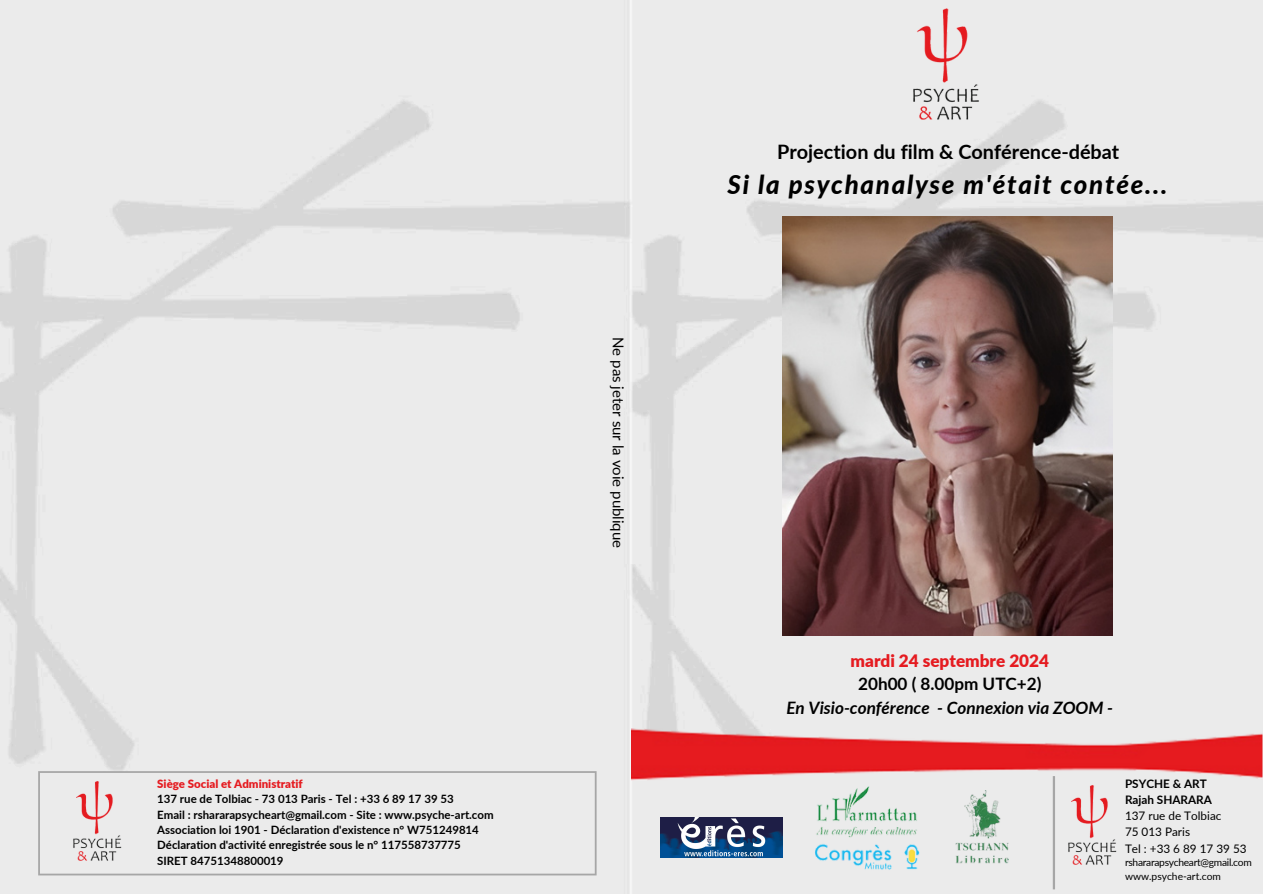
<style>
.page{position:relative;width:1263px;height:894px;background:#fff}
.page>*{position:absolute;margin:0;border:0;box-sizing:border-box;transform-origin:0 0}
.t1{font:italic 800 25.8px "Lato";letter-spacing:.065em;color:#000}
.t2{font:700 19.95px "Lato";color:#000}
.t3{font:italic 700 17.1px/23.5px "Lato";color:#000;text-align:center}
.t4{font:15px "Lato";color:#000}
.t5{font:11.7px "Lato";color:#000}
.t6{font:700 11.7px "Lato";color:#000}
.t7{font:700 11.4px/15.3px "Lato";color:#000}
.t8{font:10.2px "Lato";letter-spacing:-.03em;color:#000}
.t9{font:10.2px "Lato";color:#000}
.s1{font-weight:900;color:#e51b20}
.s2{font-weight:900;font-style:normal;color:#e51b20}
.s3{font-style:normal}
</style>
<div class="page">
<img style="left:0;top:0;width:1263px;height:893px">
<img style="left:631px;top:728px;width:632px;height:52px">
<img style="left:1058px;top:780px;width:67px;height:92px">
<hr style="left:1053px;top:775px;width:2px;height:114px;background:#a6a6a6">
<img style="left:950px;top:790px;width:65px;height:73px">
<img style="left:805px;top:837px;width:124px;height:35px">
<div style="left:38px;top:771px;width:559px;height:104px;background:#ebebeb"></div>
<img style="left:63px;top:775px;width:67px;height:93px">
<img style="left:909px;top:5px;width:70px;height:115px">
<img style="left:660px;top:817px;width:123px;height:40px">
<img style="left:816px;top:782px;width:102px;height:58px">
<img style="left:782px;top:216px;width:330px;height:419px">
<p class="t7" style="left:157px;top:775px;width:338px"><span class="s1">Siège Social et Administratif<br></span>137 rue de Tolbiac - 73 013 Paris - Tel : +33 6 89 17 39 53<br>Email : rshararapsycheart@gmail.com - Site : www.psyche-art.com Association loi 1901 - Déclaration d'existence n° W751249814<br>Déclaration d'activité enregistrée sous le n° 117558737775<br>SIRET 84751348800019</p>
<p class="t4" style="left:628px;top:337px;width:213px;rotate:90deg">Ne pas jeter sur la voie publique</p>
<p class="t2" style="left:777px;top:140px;width:344px">Projection du film &amp; Conférence-débat</p>
<p class="t1" style="left:728px;top:169px;width:441px">Si la psychanalyse m'était contée...</p>
<p class="t3" style="left:786px;top:648px;width:328px"><span class="s2">mardi 24 septembre 2024<br></span><span class="s3">20h00 ( 8.00pm UTC+2)<br></span>En Visio-conférence - Connexion via ZOOM -</p>
<p class="t6" style="left:1125px;top:776px;width:83px">PSYCHE &amp; ART</p>
<p class="t6" style="left:1125px;top:792px;width:88px">Rajah SHARARA</p>
<p class="t5" style="left:1125px;top:808px;width:98px">137 rue de Tolbiac</p>
<p class="t5" style="left:1125px;top:824px;width:67px">75 013 Paris</p>
<p class="t5" style="left:1125px;top:840px;width:123px">Tel : +33 6 89 17 39 53</p>
<h4 class="t8" style="left:1125px;top:856px;width:128px">rshararapsycheart@gmail.com</h4>
<p class="t9" style="left:1125px;top:869px;width:97px">www.psyche-art.com</p>
</div>
